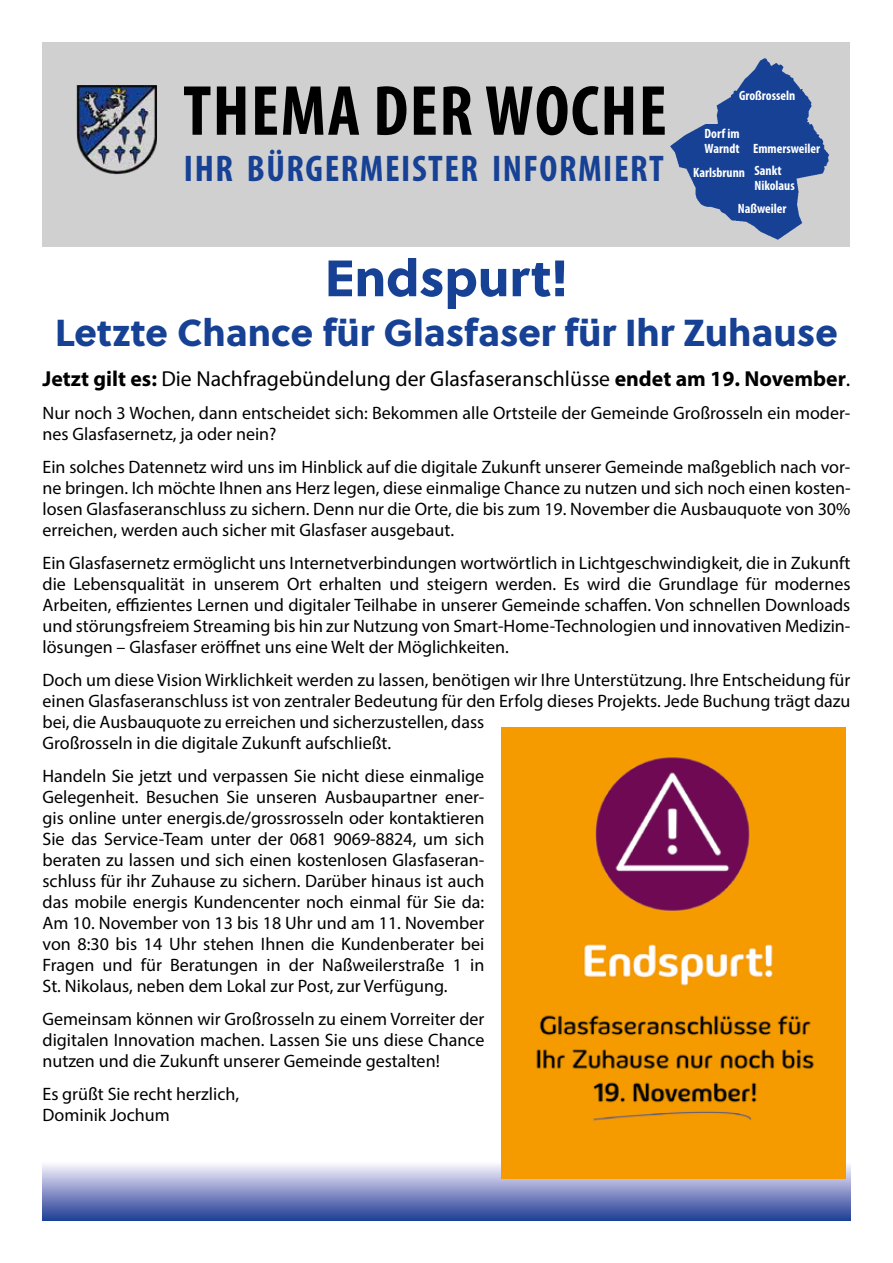
<style>
.page{position:relative;width:893px;height:1263px;background:#fff}
.page>*{position:absolute;margin:0;border:0;box-sizing:border-box;transform-origin:0 0}
.t1{font:700 condensed 71.55px "Myriad Pro";letter-spacing:.02em;color:#000}
.t2{font:51px "Soleil Xb";color:#164194}
.t3{font:37.5px "Soleil Xb";color:#164194}
.t4{font:700 condensed 37.35px "Myriad Pro";letter-spacing:.04em;color:#164194}
.t5{font:21.75px "Myriad Pro";color:#000}
.t6{font:18px/21px "Myriad Pro";color:#000;text-align:justify}
.t7{font:700 condensed 13.5px/12.9px "Myriad Pro";color:#fff}
.s1{font-weight:700}
</style>
<div class="page">
<div style="left:43px;top:43px;width:807px;height:204px;background:#d0d0d0"></div>
<img style="left:77px;top:85px;width:80px;height:90px">
<img style="left:670px;top:58px;width:160px;height:182px">
<div style="left:43px;top:1161px;width:807px;height:59px;background:linear-gradient(to bottom,#fffbff,#213c95)"></div>
<img style="left:501px;top:727px;width:345px;height:451px">
<h1 class="t1" style="left:183px;top:66px;width:485px">THEMA DER WOCHE</h1>
<h3 class="t4" style="left:184px;top:145px;width:481px">IHR BÜRGERMEISTER INFORMIERT</h3>
<p class="t7" style="left:739px;top:89px;width:58px">Großrosseln</p>
<p class="t7" style="left:705px;top:126px;width:37px;line-height:15px">Dorf im<br>Warndt</p>
<p class="t7" style="left:753px;top:142px;width:69px">Emmersweiler</p>
<p class="t7" style="left:754px;top:166px;width:42px;text-indent:-61px">Karlsbrunn Sankt<br>Nikolaus</p>
<p class="t7" style="left:738px;top:201px;width:50px">Naßweiler</p>
<h2 class="t2" style="left:325px;top:238px;width:245px">Endspurt!</h2>
<h3 class="t3" style="left:55px;top:303px;width:784px">Letzte Chance für Glasfaser für Ihr Zuhause</h3>
<p class="t5" style="left:43px;top:366px;width:809px"><span class="s1">Jetzt gilt es:</span> Die Nachfragebündelung der Glasfaseranschlüsse <span class="s1">endet am 19. November</span>.</p>
<p class="t6" style="left:43px;top:402px;width:809px">Nur noch 3 Wochen, dann entscheidet sich: Bekommen alle Ortsteile der Gemeinde Großrosseln ein moder&shy;nes Glasfasernetz, ja oder nein?</p>
<p class="t6" style="left:43px;top:456px;width:809px">Ein solches Datennetz wird uns im Hinblick auf die digitale Zukunft unserer Gemeinde maßgeblich nach vor&shy;ne bringen. Ich möchte Ihnen ans Herz legen, diese einmalige Chance zu nutzen und sich noch einen kosten&shy;losen Glasfaseranschluss zu sichern. Denn nur die Orte, die bis zum 19. November die Ausbauquote von 30% erreichen, werden auch sicher mit Glasfaser ausgebaut.</p>
<p class="t6" style="left:43px;top:552px;width:809px">Ein Glasfasernetz ermöglicht uns Internetverbindungen wortwörtlich in Lichtgeschwindigkeit, die in Zukunft die Lebensqualität in unserem Ort erhalten und steigern werden. Es wird die Grundlage für modernes Arbeiten, effizientes Lernen und digitaler Teilhabe in unserer Gemeinde schaffen. Von schnellen Downloads und störungsfreiem Streaming bis hin zur Nutzung von Smart-Home-Technologien und innovativen Medizin&shy;lösungen – Glasfaser eröffnet uns eine Welt der Möglichkeiten.</p>
<p class="t6" style="left:43px;top:669px;width:809px;text-align:left">Doch um diese Vision Wirklichkeit werden zu lassen, benötigen wir Ihre Unterstützung. Ihre Entscheidung für einen Glasfaseranschluss ist von zentraler Bedeutung für den Erfolg dieses Projekts. Jede Buchung trägt dazu bei, die Ausbauquote zu erreichen und sicherzustellen, dass<br>Großrosseln in die digitale Zukunft aufschließt.</p>
<p class="t6" style="left:43px;top:765px;width:443px">Handeln Sie jetzt und verpassen Sie nicht diese einmalige Gelegenheit. Besuchen Sie unseren Ausbaupartner ener&shy;gis online unter energis.de/grossrosseln oder kontaktieren Sie das Service-Team unter der 0681 9069-8824, um sich beraten zu lassen und sich einen kostenlosen Glasfaseran&shy;schluss für ihr Zuhause zu sichern. Darüber hinaus ist auch das mobile energis Kundencenter noch einmal für Sie da:<br>Am 10. November von 13 bis 18 Uhr und am 11. November von 8:30 bis 14 Uhr stehen Ihnen die Kundenberater bei Fragen und für Beratungen in der Naßweilerstraße 1 in St. Nikolaus, neben dem Lokal zur Post, zur Verfügung.</p>
<p class="t6" style="left:43px;top:1009px;width:443px">Gemeinsam können wir Großrosseln zu einem Vorreiter der digitalen Innovation machen. Lassen Sie uns diese Chance nutzen und die Zukunft unserer Gemeinde gestalten!</p>
<p class="t6" style="left:43px;top:1084px;width:198px">Es grüßt Sie recht herzlich,<br>Dominik Jochum</p>
</div>
